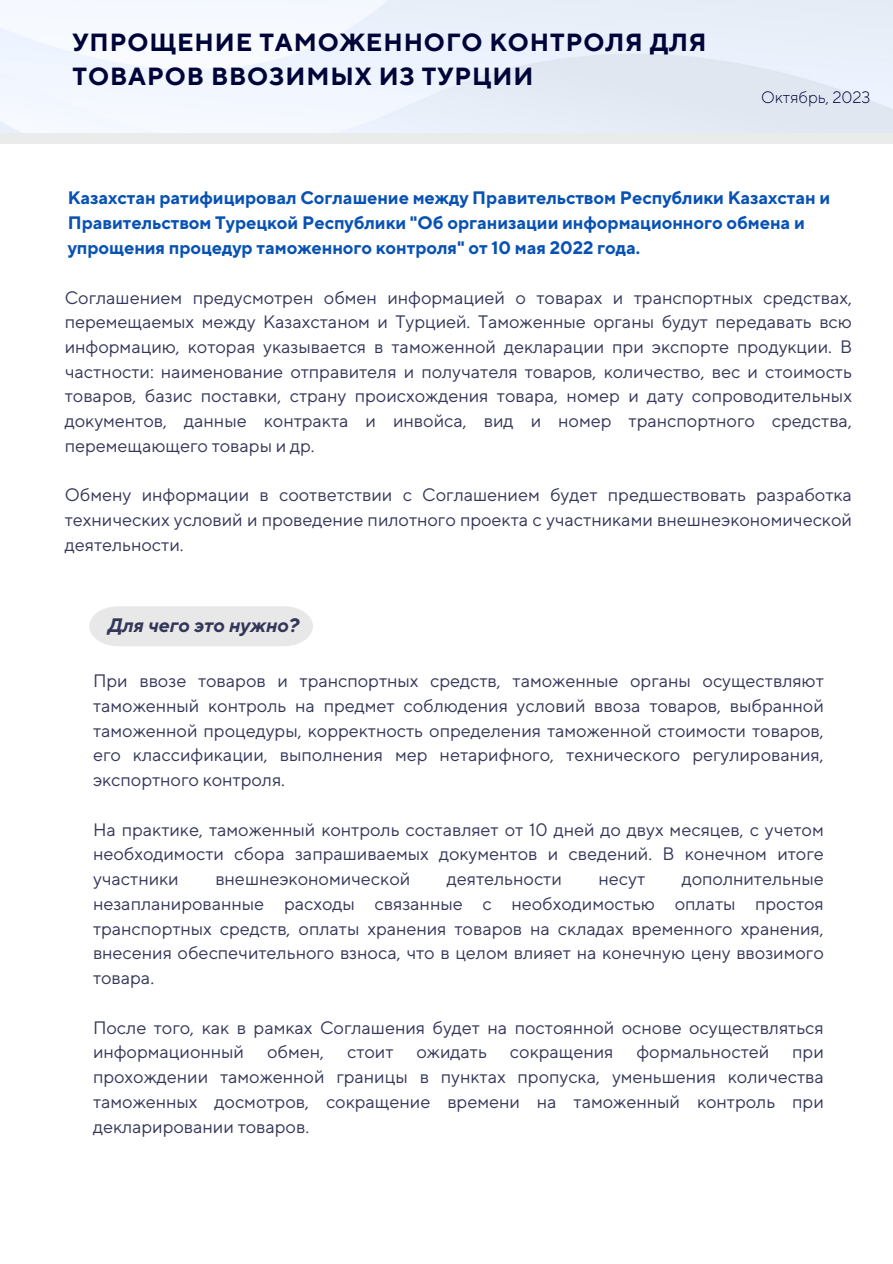
<style>
.page{position:relative;width:893px;height:1264px;background:#fff}
.page>*{position:absolute;margin:0;border:0;box-sizing:border-box;transform-origin:0 0}
.t1{font:700 24.75px/33.8px "TT Norms Pro";letter-spacing:.04em;color:#000438}
.t2{font:italic 700 19.5px "TT Norms Pro";color:#343759}
.t3{font:18px/24.8px "TT Norms Pro";color:#343759;text-align:justify}
.t4{font:700 18px "TT Norms Pro";color:#0852b4}
.t5{font:300 16.5px "TT Norms Pro";color:#000438}
</style>
<div class="page">
<div style="left:0;top:134px;width:892px;height:10px;background:#e9ecea"></div>
<div style="left:89px;top:606px;width:224px;height:40px;background:#e8e8e8"></div>
<p class="t1" style="left:73px;top:27px;width:635px">УПРОЩЕНИЕ ТАМОЖЕННОГО КОНТРОЛЯ ДЛЯ<br>ТОВАРОВ ВВОЗИМЫХ ИЗ ТУРЦИИ</p>
<p class="t5" style="left:761px;top:88px;width:111px">Октябрь, 2023</p>
<p class="t4" style="left:68px;top:187px;width:763px">Казахстан ратифицировал Соглашение между Правительством Республики Казахстан и</p>
<p class="t4" style="left:68px;top:212px;width:738px">Правительством Турецкой Республики "Об организации информационного обмена и</p>
<p class="t4" style="left:68px;top:237px;width:574px">упрощения процедур таможенного контроля" от 10 мая 2022 года.</p>
<p class="t3" style="left:65px;top:285px;width:788px">Соглашением предусмотрен обмен информацией о товарах и транспортных средствах, перемещаемых между Казахстаном и Турцией. Таможенные органы будут передавать всю информацию, которая указывается в таможенной декларации при экспорте продукции. В частности: наименование отправителя и получателя товаров, количество, вес и стоимость товаров, базис поставки, страну происхождения товара, номер и дату сопроводительных документов, данные контракта и инвойса, вид и номер транспортного средства, перемещающего товары и др.</p>
<p class="t3" style="left:65px;top:483px;width:788px">Обмену информации в соответствии с Соглашением будет предшествовать разработка технических условий и проведение пилотного проекта с участниками внешнеэкономической деятельности.</p>
<p class="t2" style="left:107px;top:613px;width:193px">Для чего это нужно?</p>
<p class="t3" style="left:93px;top:669px;width:732px">При ввозе товаров и транспортных средств, таможенные органы осуществляют таможенный контроль на предмет соблюдения условий ввоза товаров, выбранной таможенной процедуры, корректность определения таможенной стоимости товаров, его классификации, выполнения мер нетарифного, технического регулирования, экспортного контроля.</p>
<p class="t3" style="left:93px;top:817px;width:732px">На практике, таможенный контроль составляет от 10 дней до двух месяцев, с учетом необходимости сбора запрашиваемых документов и сведений. В конечном итоге участники</p>
<p class="t3" style="left:215px;top:867px;width:196px">внешнеэкономической</p>
<p class="t3" style="left:447px;top:867px;width:116px">деятельности</p>
<p class="t3" style="left:598px;top:867px;width:48px">несут</p>
<p class="t3" style="left:93px;top:867px;width:732px;text-indent:588px">дополнительные незапланированные расходы связанные с необходимостью оплаты простоя транспортных средств, оплаты хранения товаров на складах временного хранения, внесения обеспечительного взноса, что в целом влияет на конечную цену ввозимого товара.</p>
<p class="t3" style="left:93px;top:1015px;width:732px">После того, как в рамках Соглашения будет на постоянной основе осуществляться информационный</p>
<p class="t3" style="left:267px;top:1040px;width:59px">обмен,</p>
<p class="t3" style="left:347px;top:1040px;width:48px">стоит</p>
<p class="t3" style="left:416px;top:1040px;width:72px">ожидать</p>
<p class="t3" style="left:510px;top:1040px;width:105px">сокращения</p>
<p class="t3" style="left:636px;top:1040px;width:134px">формальностей</p>
<p class="t3" style="left:93px;top:1040px;width:732px;text-indent:699px">при прохождении таможенной границы в пунктах пропуска, уменьшения количества таможенных досмотров, сокращение времени на таможенный контроль при декларировании товаров.</p>
</div>
